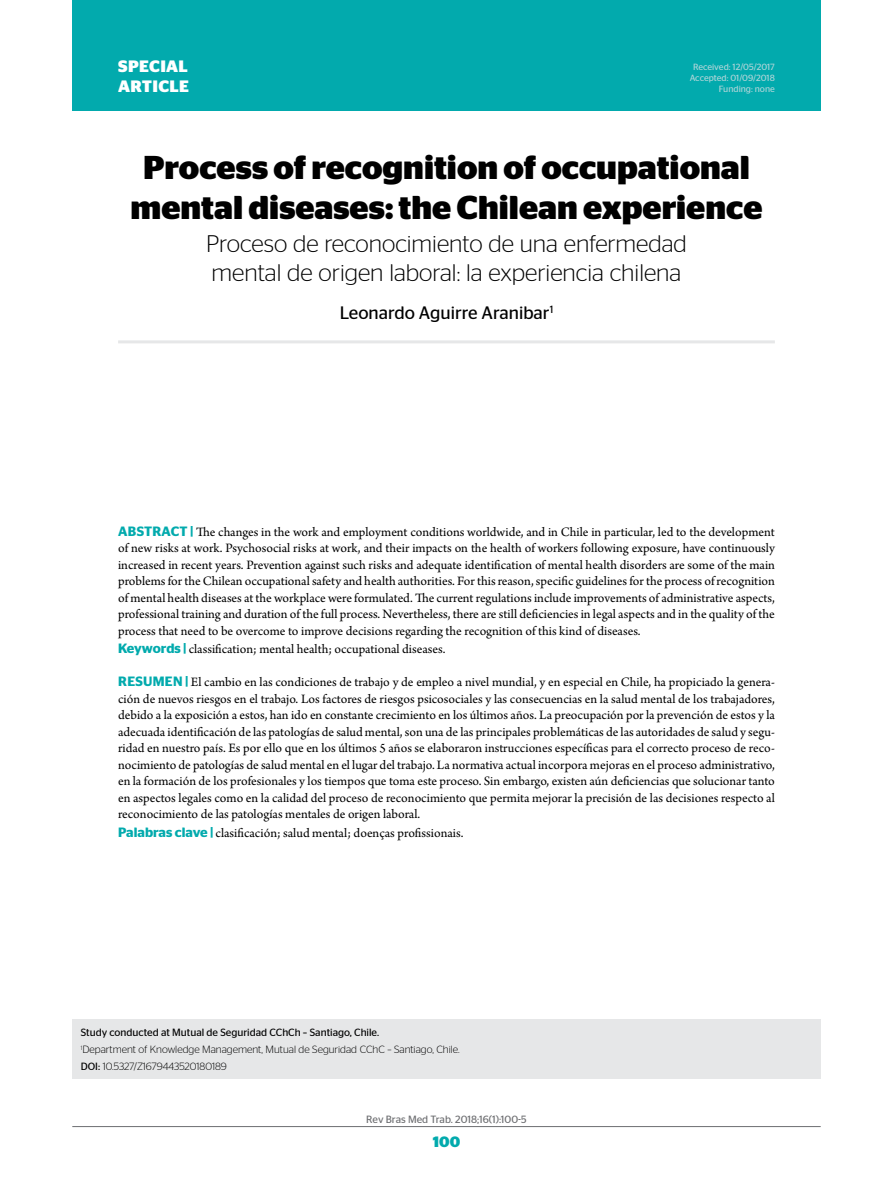
<style>
.page{position:relative;width:893px;height:1191px;background:#fff}
.page>*{position:absolute;margin:0;border:0;box-sizing:border-box;transform-origin:0 0}
.t1{font:700 33px/39.6px "Stag Sans";color:#000;text-align:center}
.t2{font:300 24px/28.8px "Stag Sans";color:#000}
.t3{font:18px "Stag Sans";color:#000}
.t4{font:700 16.5px/19.8px "Stag Sans";letter-spacing:.02em;color:#fff}
.t5{font:700 15px "Stag Sans";color:#02aaad}
.t6{font:13.5px/16.5px "Arno Pro";color:#000;text-align:justify}
.t7{font:300 10.5px/16.8px "Stag Sans";color:#000}
.t8{font:10.5px "Stag Sans";color:#6d6e71}
.t9{font:9px/10.8px "Stag Sans";color:#afd5d8;text-align:right}
.s1{font-family:"Stag Sans";font-weight:600;color:#02aaad}
.s2{font-weight:400}
</style>
<div class="page">
<hr style="left:72px;top:1126px;width:749px;height:1px;background:#6d6e71">
<div style="left:72px;top:0;width:749px;height:111px;background:#02aaad"></div>
<div style="left:72px;top:1019px;width:749px;height:59px;background:#e6e7e8"></div>
<hr style="left:118px;top:340px;width:657px;height:3px;background:#e6e7e8">
<p class="t4" style="left:118px;top:56px;width:72px">SPECIAL<br>ARTICLE</p>
<p class="t9" style="left:690px;top:61px;width:87px">Received: 12/05/2017<br>Accepted: 01/09/2018<br>Funding: none</p>
<h1 class="t1" style="left:131px;top:148px;width:633px">Process of recognition of occupational mental diseases: the Chilean experience</h1>
<h2 class="t2" style="left:206px;top:229px;width:482px">Proceso de reconocimiento de una enfermedad mental de origen laboral: la experiencia chilena</h2>
<h3 class="t3" style="left:340px;top:303px;width:215px">Leonardo Aguirre Aranibar<sup>1</sup></h3>
<p class="t6" style="left:118px;top:524px;width:658px"><span class="s1">ABSTRACT |</span> The changes in the work and employment conditions worldwide, and in Chile in particular, led to the development of new risks at work. Psychosocial risks at work, and their impacts on the health of workers following exposure, have continuously increased in recent years. Prevention against such risks and adequate identification of mental health disorders are some of the main problems for the Chilean occupational safety and health authorities. For this reason, specific guidelines for the process of recognition of mental health diseases at the workplace were formulated. The current regulations include improvements of administrative aspects, professional training and duration of the full process. Nevertheless, there are still deficiencies in legal aspects and in the quality of the process that need to be overcome to improve decisions regarding the recognition of this kind of diseases.</p>
<p class="t6" style="left:118px;top:641px;width:329px"><span class="s1">Keywords |</span> classification; mental health; occupational diseases.</p>
<p class="t6" style="left:118px;top:674px;width:658px"><span class="s1">RESUMEN |</span> El cambio en las condiciones de trabajo y de empleo a nivel mundial, y en especial en Chile, ha propiciado la genera&shy;ción de nuevos riesgos en el trabajo. Los factores de riesgos psicosociales y las consecuencias en la salud mental de los trabajadores, debido a la exposición a estos, han ido en constante crecimiento en los últimos años. La preocupación por la prevención de estos y la adecuada identificación de las patologías de salud mental, son una de las principales problemáticas de las autoridades de salud y segu&shy;ridad en nuestro país. Es por ello que en los últimos 5 años se elaboraron instrucciones específicas para el correcto proceso de reco&shy;nocimiento de patologías de salud mental en el lugar del trabajo. La normativa actual incorpora mejoras en el proceso administrativo, en la formación de los profesionales y los tiempos que toma este proceso. Sin embargo, existen aún deficiencias que solucionar tanto en aspectos legales como en la calidad del proceso de reconocimiento que permita mejorar la precisión de las decisiones respecto al reconocimiento de las patologías mentales de origen laboral.</p>
<p class="t6" style="left:118px;top:825px;width:347px"><span class="s1">Palabras clave |</span> clasificación; salud mental; doenças profissionais.</p>
<p class="t7" style="left:81px;top:1024px;width:380px"><span class="s2">Study conducted at Mutual de Seguridad CChCh – Santiago, Chile.<br></span><sup>1</sup>Department of Knowledge Management, Mutual de Seguridad CChC – Santiago, Chile.<br><span class="s2">DOI:</span> 10.5327/Z1679443520180189</p>
<p class="t8" style="left:366px;top:1113px;width:162px">Rev Bras Med Trab. 2018;16(1):100-5</p>
<p class="t5" style="left:433px;top:1132px;width:29px">100</p>
</div>
